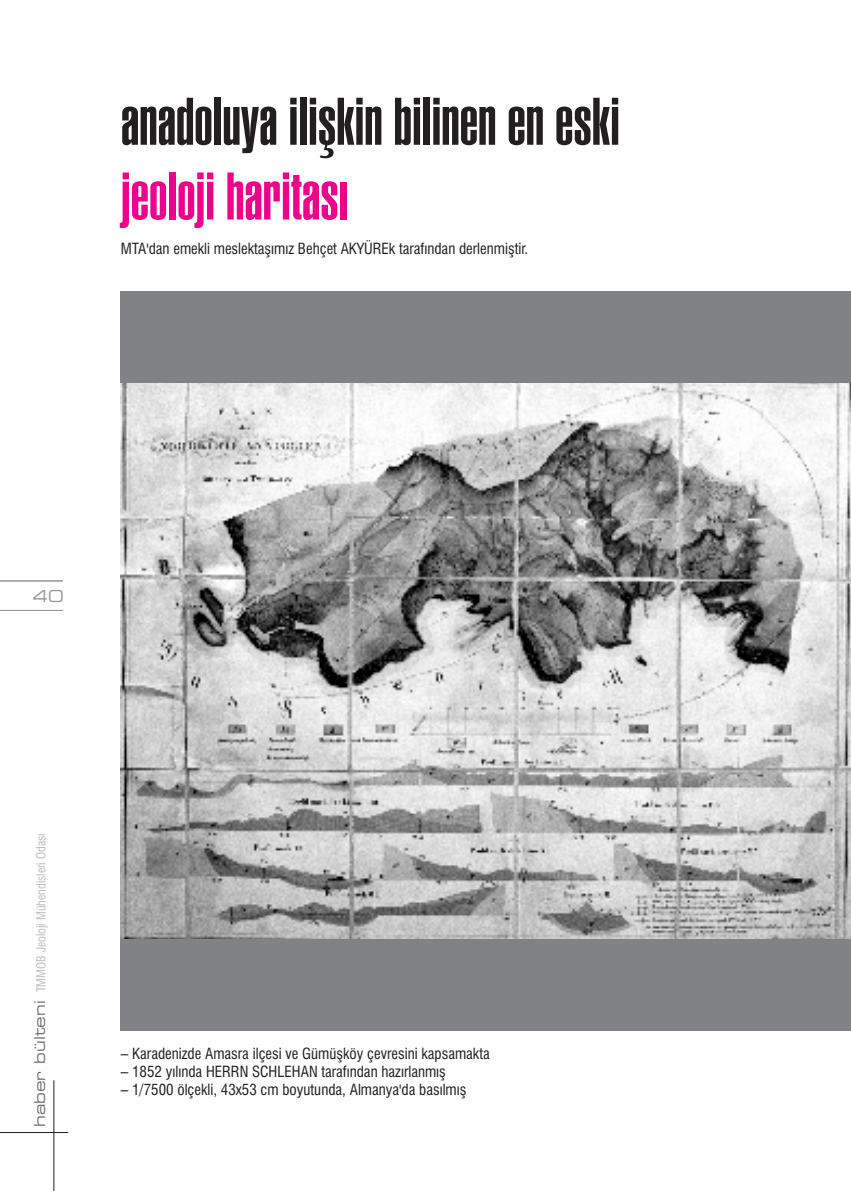
<style>
.page{position:relative;width:851px;height:1191px;background:#fff}
.page>*{position:absolute;margin:0;border:0;box-sizing:border-box;transform-origin:0 0}
.t1{font:700 66px "TFF Hlv Ult Cmprs";color:#231f20}
.t2{font:700 66px "TFF Hlv Ult Cmprs";color:#ed028c}
.t3{font:expanded 16.5px "Square 721 BT";color:#939598}
.t4{font:condensed 15px "Swiss 721 BT";color:#231f20}
.t5{font:condensed 12px "Swiss 721 BT";color:#bcbdc0}
.s1{font-family:"Square 721 BT";font-stretch:expanded;font-size:15px;color:#6c6d70}
</style>
<div class="page">
<hr style="left:0;top:610px;width:63px;height:1px;background:#939598">
<hr style="left:0;top:580px;width:63px;height:1px;background:#939598">
<hr style="left:0;top:1132px;width:68px;height:1px;background:#231f20">
<hr style="left:53px;top:1080px;width:1px;height:110px;background:#231f20">
<img style="left:121px;top:383px;width:729px;height:556px">
<div style="left:121px;top:292px;width:729px;height:91px;background:#808285"></div>
<div style="left:121px;top:939px;width:729px;height:91px;background:#808285"></div>
<h1 class="t1" style="left:121px;top:83px;width:500px">anadoluya iliþkin bilinen en eski</h1>
<h1 class="t2" style="left:121px;top:158px;width:229px">jeoloji haritasý</h1>
<p class="t4" style="left:121px;top:243px;width:408px">MTA'dan emekli meslektaþýmýz Behçet AKYÜREk tarafýndan derlenmiþtir.</p>
<p class="t3" style="left:33px;top:589px;width:33px">40</p>
<p class="t5" style="left:36px;top:1126px;width:295px;rotate:-90deg"><span class="s1">haber bülteni</span> TMMOB Jeoloji Mühendisleri Odasý</p>
<p class="t4" style="left:121px;top:1047px;width:370px">– Karadenizde Amasra ilçesi ve Gümüþköy çevresini kapsamakta</p>
<p class="t4" style="left:121px;top:1065px;width:326px">– 1852 yýlýnda HERRN SCHLEHAN tarafýndan hazýrlanmýþ</p>
<p class="t4" style="left:121px;top:1083px;width:347px">– 1/7500 ölçekli, 43x53 cm boyutunda, Almanya'da basýlmýþ</p>
</div>
